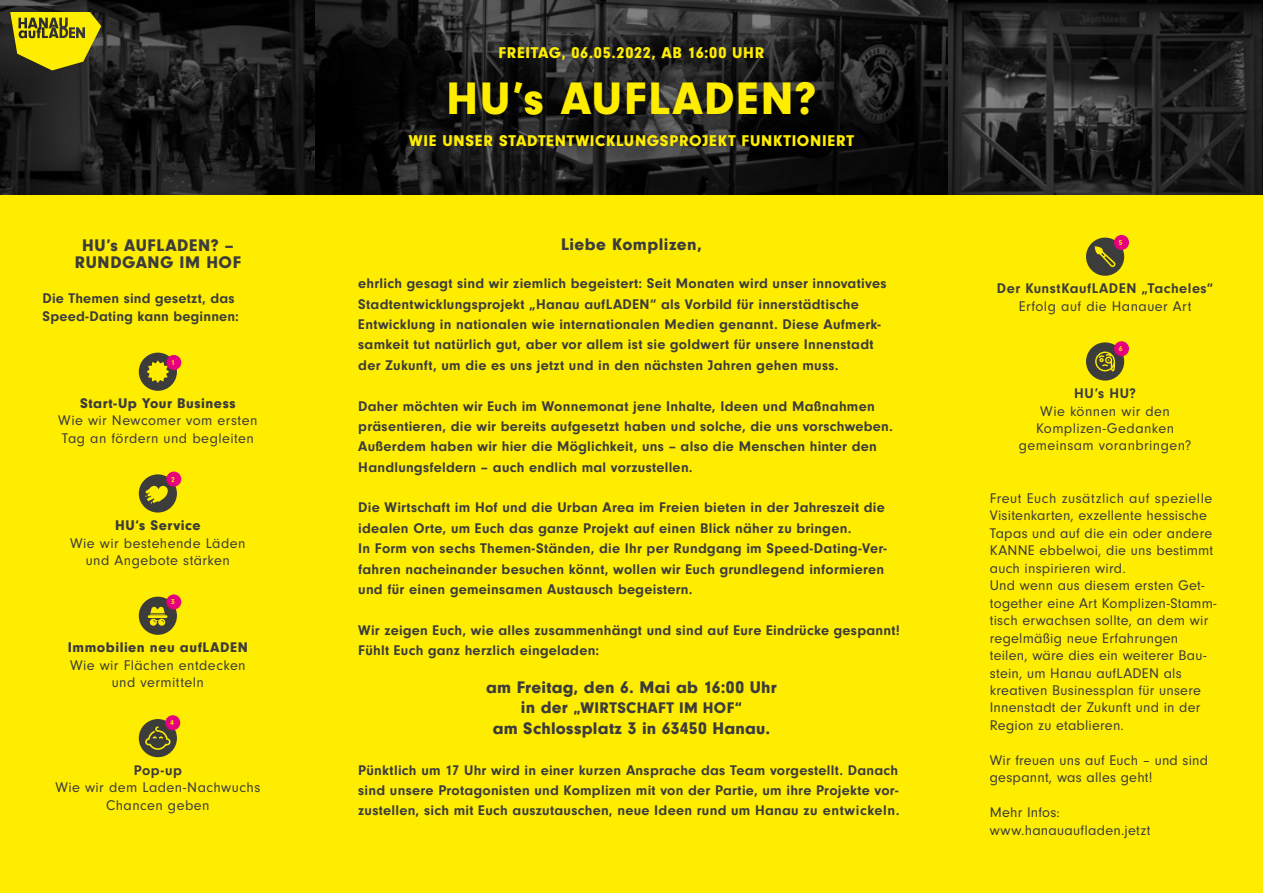
<style>
.page{position:relative;width:1263px;height:893px;background:#ffed00}
.page>*{position:absolute;margin:0;border:0;box-sizing:border-box;transform-origin:0 0}
.t1{font:900 47.25px "Neuzeit Gro";letter-spacing:.04em;color:#ffed00}
.t2{font:900 17.4px/17.4px "Neuzeit Gro";letter-spacing:.02em;color:#3c3c3b;text-align:center}
.t3{font:900 16.2px "Neuzeit Gro";letter-spacing:.045em;color:#ffed00}
.t4{font:900 16.05px "Neuzeit Gro";letter-spacing:.02em;color:#3c3c3b}
.t5{font:700 14.55px/20.4px "Neuzeit Gro";letter-spacing:.015em;color:#3c3c3b}
.t6{font:14.55px/17.4px "Neuzeit Gro";letter-spacing:.02em;color:#3c3c3b}
.t7{font:900 14.55px "Neuzeit Gro";letter-spacing:.035em;color:#3c3c3b}
.t8{font:700 14.55px "Neuzeit Gro";letter-spacing:.035em;color:#3c3c3b}
.t9{font:700 7.5px "Neuzeit Gro";color:#ffed00}
.s1{font-size:17.4px}
</style>
<div class="page">
<svg style="left:139px;top:353px;width:38px;height:38px"></svg>
<div style="left:139px;top:474px;width:38px;height:39px;background:#3c3c3b;border-radius:50%"></div>
<svg style="left:145px;top:486px;width:23px;height:17px"></svg>
<div style="left:139px;top:597px;width:38px;height:38px;background:#3c3c3b;border-radius:50%"></div>
<svg style="left:148px;top:607px;width:19px;height:19px"></svg>
<div style="left:139px;top:719px;width:38px;height:38px;background:#3c3c3b;border-radius:50%"></div>
<svg style="left:145px;top:726px;width:26px;height:24px"></svg>
<svg style="left:1086px;top:238px;width:38px;height:38px"></svg>
<div style="left:1086px;top:342px;width:38px;height:39px;background:#3c3c3b;border-radius:50%"></div>
<svg style="left:1095px;top:352px;width:20px;height:19px"></svg>
<svg style="left:0;top:0;width:1263px;height:194px;background:#1c1c1c"></svg>
<div style="left:166px;top:355px;width:15px;height:15px;background:#e6007d;border-radius:50%"></div>
<div style="left:166px;top:472px;width:15px;height:15px;background:#e6007d;border-radius:50%"></div>
<div style="left:166px;top:594px;width:15px;height:15px;background:#e6007d;border-radius:50%"></div>
<div style="left:1114px;top:235px;width:15px;height:15px;background:#e6007d;border-radius:50%"></div>
<div style="left:1114px;top:341px;width:15px;height:15px;background:#e6007d;border-radius:50%"></div>
<div style="left:165px;top:715px;width:15px;height:15px;background:#e6007d;border-radius:50%"></div>
<div style="left:7px;top:9px;width:97px;height:64px;background:#000;opacity:.2"></div>
<svg style="left:10px;top:12px;width:91px;height:58px"></svg>
<div style="left:405px;top:42px;width:454px;height:108px;background:#000;opacity:.2"></div>
<p class="t2" style="left:75px;top:236px;width:168px">HU’s AUFLADEN? –<br>RUNDGANG IM HOF</p>
<p class="t5" style="left:43px;top:290px;width:198px;line-height:17.4px">Die Themen sind gesetzt, das<br>Speed-Dating kann beginnen:</p>
<p class="t9" style="left:171px;top:358px;width:5px">1</p>
<p class="t7" style="left:80px;top:395px;width:157px">Start-Up Your Business</p>
<p class="t6" style="left:58px;top:412px;width:201px">Wie wir Newcomer vom ersten<br>Tag an fördern und begleiten</p>
<p class="t9" style="left:171px;top:475px;width:5px">2</p>
<p class="t7" style="left:115px;top:517px;width:87px">HU‘s Service</p>
<p class="t6" style="left:70px;top:534px;width:177px;text-align:center">Wie wir bestehende Läden und Angebote stärken</p>
<p class="t9" style="left:171px;top:598px;width:5px">3</p>
<p class="t7" style="left:68px;top:639px;width:181px">Immobilien neu aufLADEN</p>
<p class="t6" style="left:70px;top:657px;width:177px;text-align:center">Wie wir Flächen entdecken und vermitteln</p>
<p class="t9" style="left:170px;top:719px;width:5px">4</p>
<p class="t5" style="left:134px;top:760px;width:49px">Pop-up</p>
<p class="t6" style="left:55px;top:779px;width:206px;text-align:center">Wie wir dem Laden-Nachwuchs<br>Chancen geben</p>
<p class="t3" style="left:499px;top:44px;width:267px">FREITAG, 06.05.2022, AB 16:00 UHR</p>
<h1 class="t1" style="left:446px;top:71px;width:371px">HU’s AUFLADEN?</h1>
<p class="t3" style="left:409px;top:131px;width:446px">WIE UNSER STADTENTWICKLUNGSPROJEKT FUNKTIONIERT</p>
<p class="t2" style="left:561px;top:236px;width:142px">Liebe Komplizen,</p>
<p class="t5" style="left:358px;top:273px;width:530px">ehrlich gesagt sind wir ziemlich begeistert: Seit Monaten wird unser innovatives Stadtentwicklungsprojekt „Hanau aufLADEN“ als Vorbild für innerstädtische Entwicklung in nationalen wie internationalen Medien genannt. Diese Aufmerk&shy;samkeit tut natürlich gut, aber vor allem ist sie goldwert für unsere Innenstadt der Zukunft, um die es uns jetzt und in den nächsten Jahren gehen muss.</p>
<p class="t5" style="left:358px;top:396px;width:536px">Daher möchten wir Euch im Wonnemonat jene Inhalte, Ideen und Maßnahmen präsentieren, die wir bereits aufgesetzt haben und solche, die uns vorschweben.<br>Außerdem haben wir hier die Möglichkeit, uns – also die Menschen hinter den Handlungsfeldern – auch endlich mal vorzustellen.</p>
<p class="t5" style="left:358px;top:498px;width:530px">Die Wirtschaft im Hof und die Urban Area im Freien bieten in der Jahreszeit die idealen Orte, um Euch das ganze Projekt auf einen Blick näher zu bringen.<br>In Form von sechs Themen-Ständen, die Ihr per Rundgang im Speed-Dating-Ver&shy;fahren nacheinander besuchen könnt, wollen wir Euch grundlegend informieren und für einen gemeinsamen Austausch begeistern.</p>
<p class="t5" style="left:358px;top:620px;width:543px">Wir zeigen Euch, wie alles zusammenhängt und sind auf Eure Eindrücke gespannt!<br>Fühlt Euch ganz herzlich eingeladen:</p>
<p class="t2" style="left:486px;top:679px;width:292px">am Freitag, den 6. Mai ab 16:00 Uhr</p>
<p class="t4" style="left:521px;top:699px;width:223px"><span class="s1">in der</span> „WIRTSCHAFT IM HOF“</p>
<p class="t2" style="left:493px;top:719px;width:279px">am Schlossplatz 3 in 63450 Hanau.</p>
<p class="t5" style="left:358px;top:760px;width:543px;text-align:justify">Pünktlich um 17 Uhr wird in einer kurzen Ansprache das Team vorgestellt. Danach sind unsere Protagonisten und Komplizen mit von der Partie, um ihre Projekte vor&shy;zustellen, sich mit Euch auszutauschen, neue Ideen rund um Hanau zu entwickeln.</p>
<p class="t9" style="left:1119px;top:238px;width:5px">5</p>
<p class="t8" style="left:997px;top:280px;width:218px">Der KunstKaufLADEN „Tacheles“</p>
<p class="t6" style="left:1019px;top:297px;width:174px">Erfolg auf die Hanauer Art</p>
<p class="t9" style="left:1119px;top:345px;width:5px">6</p>
<p class="t5" style="left:1074px;top:383px;width:63px">HU’s HU?</p>
<p class="t6" style="left:1019px;top:402px;width:174px;text-align:center">Wie können wir den<br>Komplizen-Gedanken gemeinsam voranbringen?</p>
<p class="t6" style="left:990px;top:490px;width:228px">Freut Euch zusätzlich auf spezielle<br>Visitenkarten, exzellente hessische<br>Tapas und auf die ein oder andere<br>KANNE ebbelwoi, die uns bestimmt auch inspirieren wird.<br>Und wenn aus diesem ersten Get&shy;together eine Art Komplizen-Stamm&shy;tisch erwachsen sollte, an dem wir regelmäßig neue Erfahrungen teilen, wäre dies ein weiterer Bau&shy;stein, um Hanau aufLADEN als kreativen Businessplan für unsere<br>Innenstadt der Zukunft und in der<br>Region zu etablieren.</p>
<p class="t6" style="left:990px;top:752px;width:220px">Wir freuen uns auf Euch – und sind gespannt, was alles geht!</p>
<p class="t6" style="left:990px;top:804px;width:162px">Mehr Infos: www.hanauaufladen.jetzt</p>
</div>
